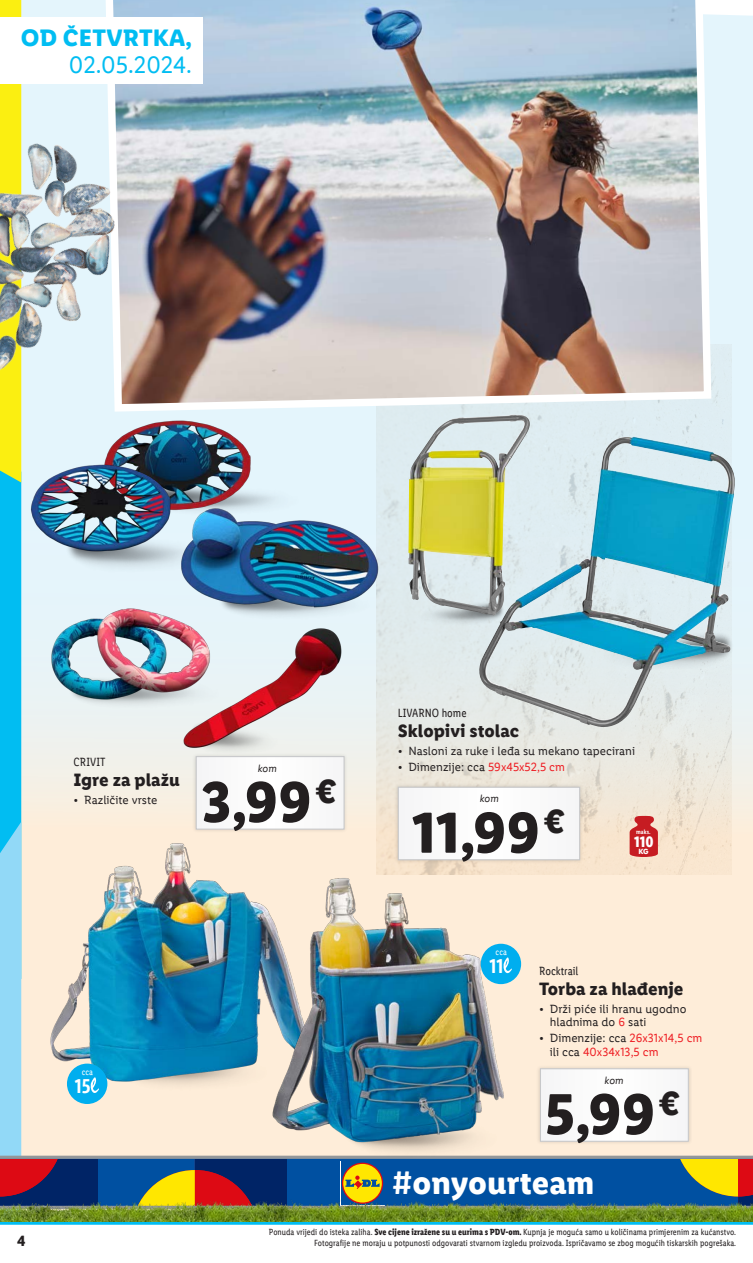
<style>
.page{position:relative;width:753px;height:1263px;background:#fff}
.page>*{position:absolute;margin:0;border:0;box-sizing:border-box;transform-origin:0 0}
.t1{font:700 58.05px "Lidl Font Pro";color:#231f20}
.t2{font:700 32.85px "Lidl Font Pro";color:#fff}
.t3{font:700 24px/27px "Lidl Font Pro";letter-spacing:.01em;color:#01bdf2;text-align:right}
.Volumen{font:600 20.25px "Lidl Font Cond Pro";color:#fff}
.Naslov{font:700 18px "Lidl Font Pro";color:#231f20}
.t4{font:700 15.3px "Lidl Font Cond Pro";color:#fff}
.t5{font:700 15px "Lidl Font Pro";color:#231f20}
.t6{font:12px/13.5px "Lidl Font Pro";color:#231f20}
.t7{font:12px/13.5px "Lidl Font Pro";color:#ee1d23}
.Marka{font:12px "Lidl Font Cond Pro";color:#231f20}
.Informationsebene{font:italic 10.5px "Lidl Font Pro";letter-spacing:-.005em;color:#231f20}
.t8{font:9px/10.8px "Lidl Font Cond Pro";color:#231f20;text-align:right}
.Volumen_ca{font:9px "Lidl Font Cond Pro";color:#fff}
.t9{font:700 7.5px "Lidl Font Pro";color:#fff}
.t10{font:600 6.45px "Lidl Font Cond Pro";color:#fff}
.s1{font-weight:400}
.s2{color:#ee1d23}
.s3{color:#231f20}
.s4{font-weight:700}
</style>
<div class="page">
<hr style="left:0;top:1222px;width:753px;height:3px;background:#01bdf2">
<svg style="left:379px;top:15px;width:374px;height:1141px;background:#eeebe2"></svg>
<img style="left:379px;top:0;width:336px;height:415px">
<svg style="left:379px;top:1156px;width:374px;height:35px;background:#496d77"></svg>
<img style="left:379px;top:1190px;width:366px;height:1px">
<img style="left:0;top:1191px;width:446px;height:31px">
<img style="left:446px;top:1191px;width:305px;height:31px">
<img style="left:751px;top:1191px;width:2px;height:31px">
<img style="left:733px;top:621px;width:5px;height:57px">
<img style="left:479px;top:436px;width:254px;height:291px">
<img style="left:410px;top:615px;width:97px;height:16px">
<img style="left:408px;top:415px;width:122px;height:200px">
<svg style="left:629px;top:816px;width:29px;height:42px"></svg>
<div style="left:536px;top:1065px;width:156px;height:80px;background:#f3e3d0"></div>
<svg style="left:598px;top:1068px;width:91px;height:74px;background:#f8f8f8"></svg>
<img style="left:0;top:0;width:379px;height:1221px">
<img style="left:220px;top:473px;width:92px;height:50px">
<img style="left:92px;top:397px;width:174px;height:125px">
<img style="left:210px;top:874px;width:388px;height:306px">
<div style="left:480px;top:944px;width:41px;height:40px;background:#00aeef;border-radius:50%"></div>
<svg style="left:503px;top:957px;width:9px;height:16px"></svg>
<div style="left:394px;top:783px;width:189px;height:81px;background:#231f20;opacity:.15"></div>
<svg style="left:397px;top:786px;width:183px;height:75px"></svg>
<div style="left:0;top:17px;width:202px;height:67px;background:#fff"></div>
<img style="left:206px;top:520px;width:14px;height:61px">
<img style="left:0;top:402px;width:206px;height:210px">
<p class="t3" style="left:21px;top:24px;width:173px">OD ČETVRTKA,<br><span class="s1">02.05.2024.</span></p>
<p class="Marka" style="left:74px;top:755px;width:33px">CRIVIT</p>
<p class="Naslov" style="left:74px;top:769px;width:108px">Igre za plažu</p>
<p class="t6" style="left:74px;top:793px;width:85px">• Različite vrste</p>
<p class="Informationsebene" style="left:258px;top:762px;width:21px">kom</p>
<h1 class="t1" style="left:201px;top:766px;width:137px">3,99<sup>€</sup></h1>
<p class="Volumen_ca" style="left:82px;top:1066px;width:13px">cca</p>
<p class="Volumen" style="left:75px;top:1074px;width:17px">15</p>
<p class="Marka" style="left:398px;top:706px;width:70px">LIVARNO home</p>
<p class="Naslov" style="left:398px;top:720px;width:123px">Sklopivi stolac</p>
<p class="t6" style="left:398px;top:744px;width:239px">• Nasloni za ruke i leđa su mekano tapecirani</p>
<p class="t6" style="left:398px;top:760px;width:169px">• Dimenzije: cca <span class="s2">59x45x52,5 cm</span></p>
<p class="Informationsebene" style="left:479px;top:793px;width:21px">kom</p>
<p class="t1" style="left:412px;top:797px;width:155px">11,99<sup>€</sup></p>
<p class="Volumen_ca" style="left:495px;top:947px;width:13px">cca</p>
<p class="t10" style="left:636px;top:828px;width:16px">maks.</p>
<p class="t9" style="left:638px;top:846px;width:12px">KG</p>
<p class="t4" style="left:634px;top:832px;width:21px">110</p>
<h3 class="Volumen" style="left:489px;top:954px;width:15px">11</h3>
<p class="Marka" style="left:539px;top:963px;width:41px">Rocktrail</p>
<p class="Naslov" style="left:539px;top:977px;width:146px">Torba za hlađenje</p>
<p class="t6" style="left:550px;top:1002px;width:138px;text-indent:-11px">• Drži piće ili hranu ugodno hladnima do <span class="s2">6</span> sati</p>
<p class="t7" style="left:550px;top:1031px;width:154px;text-indent:-11px"><span class="s3">• Dimenzije: cca</span> 26x31x14,5 cm <span class="s3">ili cca</span> 40x34x13,5 cm</p>
<p class="Informationsebene" style="left:604px;top:1074px;width:21px">kom</p>
<p class="t1" style="left:544px;top:1079px;width:137px">5,99<sup>€</sup></p>
<h2 class="t2" style="left:392px;top:1162px;width:204px">#onyourteam</h2>
<h3 class="t5" style="left:17px;top:1231px;width:10px">4</h3>
<p class="t8" style="left:269px;top:1226px;width:469px">Ponuda vrijedi do isteka zaliha. <span class="s4">Sve cijene izražene su u eurima s PDV-om.</span> Kupnja je moguća samo u količinama primjerenim za kućanstvo.<br>Fotografije ne moraju u potpunosti odgovarati stvarnom izgledu proizvoda. Ispričavamo se zbog mogućih tiskarskih pogrešaka.</p>
</div>
